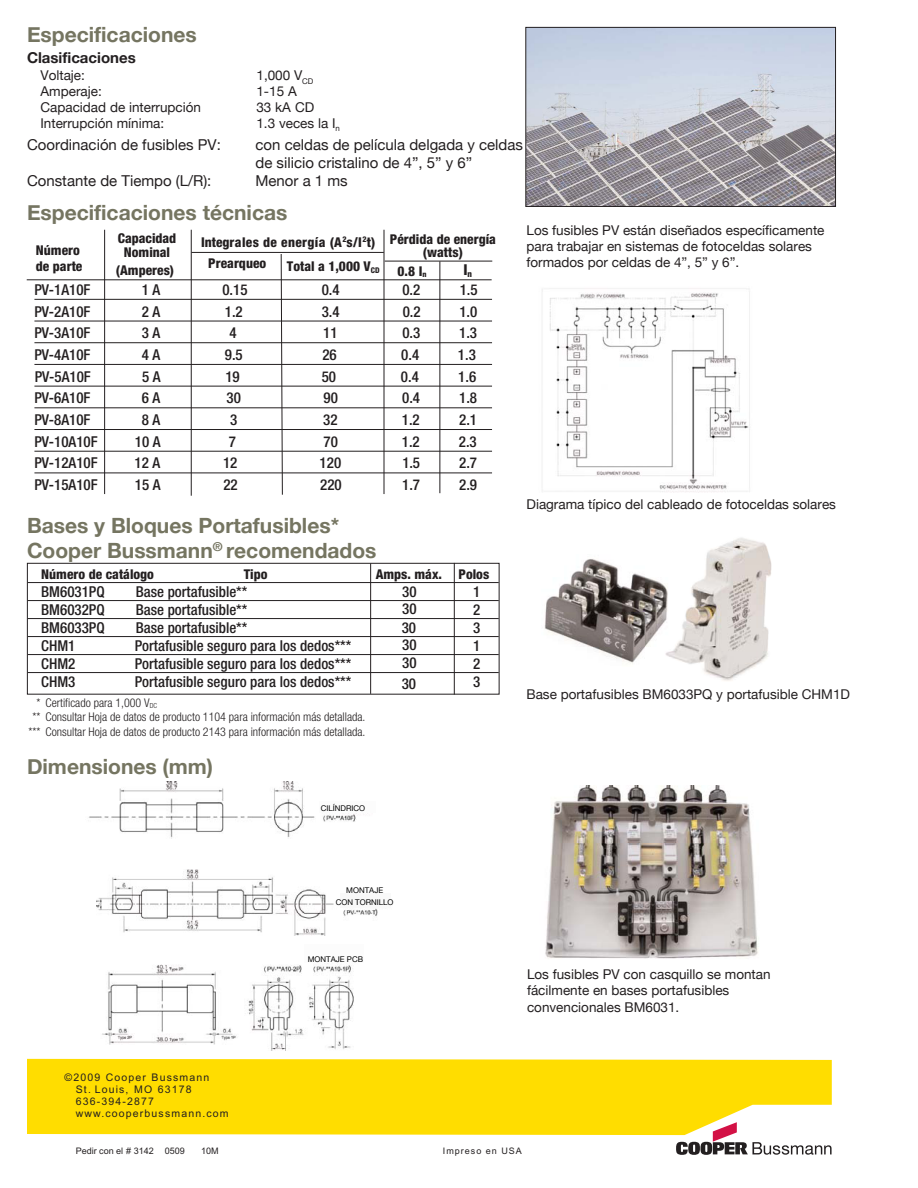
<style>
.page{position:relative;width:918px;height:1188px;background:#fff}
.page>*{position:absolute;margin:0;border:0;box-sizing:border-box;transform-origin:0 0}
.t1{font:700 21px/25.2px "Helvetica Neue";color:#757561}
.t2{font:500 condensed 15px/17.5px "Helvetica Neue";color:#231f20}
.t3{font:15px/18px "Helvetica Neue";color:#231f20}
.t4{font:700 15px "Helvetica Neue";color:#231f20}
.t5{font:800 condensed 15px "Helvetica Neue";color:#231f20}
.t6{font:13.5px/16.2px "Helvetica Neue";color:#231f20}
.t7{font:800 condensed 13.5px/13.5px "Helvetica Neue";color:#231f20;text-align:center}
.t8{font:800 condensed 13.5px "Helvetica Neue";letter-spacing:.025em;color:#231f20}
.t9{font:300 condensed 12px "Helvetica Neue";color:#231f20}
.t10{font:10.5px/12px "Arial";letter-spacing:.11em;color:#231f20}
.t11{font:9px "Arial";color:#231f20}
.t12{font:9px "Arial";letter-spacing:.11em;color:#231f20}
.t13{font:7.8px/12px "Helvetica Neue";color:#020202;text-align:center}
</style>
<div class="page">
<svg style="left:676px;top:1135px;width:156px;height:20px"></svg>
<svg style="left:27px;top:1059px;width:805px;height:76px;background:#fede10"></svg>
<img style="left:545px;top:785px;width:214px;height:174px">
<img style="left:96px;top:869px;width:282px;height:66px">
<img style="left:102px;top:963px;width:252px;height:88px">
<img style="left:88px;top:782px;width:269px;height:56px">
<svg style="left:27px;top:27px;width:809px;height:556px"></svg>
<hr style="left:28px;top:600px;width:471px;height:1px;background:#231f20">
<hr style="left:28px;top:618px;width:471px;height:1px;background:#231f20">
<hr style="left:28px;top:636px;width:471px;height:1px;background:#231f20">
<hr style="left:28px;top:654px;width:471px;height:1px;background:#231f20">
<hr style="left:28px;top:672px;width:471px;height:1px;background:#231f20">
<div style="left:27px;top:563px;width:473px;height:132px;border:1px solid #231f20"></div>
<hr style="left:370px;top:563px;width:1px;height:131px;background:#231f20">
<hr style="left:454px;top:563px;width:1px;height:132px;background:#231f20">
<img style="left:542px;top:555px;width:122px;height:109px">
<img style="left:664px;top:536px;width:108px;height:145px">
<hr style="left:191px;top:252px;width:193px;height:1px;background:#231f20">
<hr style="left:27px;top:279px;width:465px;height:1px;background:#231f20">
<div style="left:319px;top:801px;width:56px;height:12px;background:#fcfcfc"></div>
<div style="left:340px;top:893px;width:52px;height:15px;background:#f9f9f9"></div>
<h1 class="t1" style="left:27px;top:21px;width:171px">Especificaciones</h1>
<p class="t4" style="left:27px;top:48px;width:110px">Clasificaciones</p>
<p class="t6" style="left:40px;top:67px;width:46px">Voltaje:</p>
<p class="t6" style="left:256px;top:67px;width:59px">1,000 V<sub>CD</sub></p>
<p class="t6" style="left:40px;top:83px;width:63px">Amperaje:</p>
<p class="t6" style="left:256px;top:83px;width:42px">1-15 A</p>
<p class="t6" style="left:40px;top:99px;width:162px">Capacidad de interrupción</p>
<p class="t6" style="left:256px;top:99px;width:59px">33 kA CD</p>
<p class="t6" style="left:40px;top:115px;width:125px">Interrupción mínima:</p>
<p class="t6" style="left:256px;top:115px;width:85px">1.3 veces la I<sub>n</sub></p>
<p class="t3" style="left:27px;top:136px;width:195px">Coordinación de fusibles PV:</p>
<p class="t3" style="left:256px;top:136px;width:269px">con celdas de película delgada y celdas de silicio cristalino de 4”, 5” y 6”</p>
<p class="t3" style="left:27px;top:172px;width:186px">Constante de Tiempo (L/R):</p>
<p class="t3" style="left:256px;top:172px;width:94px">Menor a 1 ms</p>
<h1 class="t1" style="left:27px;top:199px;width:262px">Especificaciones técnicas</h1>
<p class="t6" style="left:526px;top:222px;width:300px">Los fusibles PV están diseñados específicamente para trabajar en sistemas de fotoceldas solares formados por celdas de 4”, 5” y 6”.</p>
<p class="t7" style="left:118px;top:231px;width:60px">Capacidad<br>Nominal</p>
<p class="t7" style="left:116px;top:263px;width:60px">(Amperes)</p>
<p class="t7" style="left:390px;top:232px;width:108px">Pérdida de energía (watts)</p>
<p class="t7" style="left:398px;top:264px;width:30px">0.8 I<sub>n</sub></p>
<p class="t5" style="left:463px;top:261px;width:10px">I<sub>n</sub></p>
<p class="t8" style="left:201px;top:233px;width:176px">Integrales de energía (A<sup>2</sup>s/I<sup>2</sup>t)</p>
<p class="t7" style="left:36px;top:242px;width:48px;line-height:16.2px;text-align:left">Número de parte</p>
<p class="t2" style="left:34px;top:281px;width:58px">PV-1A10F</p>
<p class="t2" style="left:142px;top:281px;width:20px">1A</p>
<p class="t2" style="left:222px;top:281px;width:27px">0.15</p>
<p class="t2" style="left:322px;top:281px;width:19px">0.4</p>
<p class="t2" style="left:402px;top:281px;width:19px">0.2</p>
<p class="t2" style="left:460px;top:281px;width:19px">1.5</p>
<p class="t2" style="left:34px;top:302px;width:58px">PV-2A10F</p>
<p class="t2" style="left:142px;top:302px;width:20px">2 A</p>
<p class="t2" style="left:225px;top:302px;width:19px">1.2</p>
<p class="t2" style="left:322px;top:302px;width:19px">3.4</p>
<p class="t2" style="left:403px;top:302px;width:19px">0.2</p>
<p class="t2" style="left:459px;top:302px;width:19px">1.0</p>
<p class="t2" style="left:34px;top:324px;width:58px">PV-3A10F</p>
<p class="t2" style="left:142px;top:324px;width:20px">3 A</p>
<p class="t2" style="left:230px;top:324px;width:9px">4</p>
<p class="t2" style="left:323px;top:324px;width:16px">11</p>
<p class="t2" style="left:402px;top:324px;width:19px">0.3</p>
<p class="t2" style="left:459px;top:324px;width:19px">1.3</p>
<p class="t2" style="left:34px;top:346px;width:58px">PV-4A10F</p>
<p class="t2" style="left:142px;top:346px;width:20px">4 A</p>
<p class="t2" style="left:225px;top:346px;width:19px">9.5</p>
<p class="t2" style="left:322px;top:346px;width:16px">26</p>
<p class="t2" style="left:401px;top:346px;width:19px">0.4</p>
<p class="t2" style="left:458px;top:346px;width:19px">1.3</p>
<p class="t2" style="left:35px;top:367px;width:58px">PV-5A10F</p>
<p class="t2" style="left:142px;top:367px;width:20px">5 A</p>
<p class="t2" style="left:225px;top:367px;width:16px">19</p>
<p class="t2" style="left:322px;top:367px;width:16px">50</p>
<p class="t2" style="left:401px;top:367px;width:19px">0.4</p>
<p class="t2" style="left:458px;top:367px;width:19px">1.6</p>
<p class="t2" style="left:34px;top:389px;width:58px">PV-6A10F</p>
<p class="t2" style="left:142px;top:389px;width:20px">6 A</p>
<p class="t2" style="left:227px;top:389px;width:16px">30</p>
<p class="t2" style="left:324px;top:389px;width:16px">90</p>
<p class="t2" style="left:402px;top:389px;width:19px">0.4</p>
<p class="t2" style="left:459px;top:389px;width:19px">1.8</p>
<p class="t2" style="left:34px;top:411px;width:58px">PV-8A10F</p>
<p class="t2" style="left:142px;top:411px;width:20px">8 A</p>
<p class="t2" style="left:230px;top:411px;width:9px">3</p>
<p class="t2" style="left:323px;top:411px;width:16px">32</p>
<p class="t2" style="left:402px;top:411px;width:19px">1.2</p>
<p class="t2" style="left:459px;top:411px;width:19px">2.1</p>
<p class="t2" style="left:34px;top:432px;width:65px">PV-10A10F</p>
<p class="t2" style="left:135px;top:432px;width:27px">10 A</p>
<p class="t2" style="left:229px;top:432px;width:9px">7</p>
<p class="t2" style="left:324px;top:432px;width:16px">70</p>
<p class="t2" style="left:402px;top:432px;width:19px">1.2</p>
<p class="t2" style="left:459px;top:432px;width:19px">2.3</p>
<p class="t2" style="left:34px;top:454px;width:65px">PV-12A10F</p>
<p class="t2" style="left:135px;top:454px;width:27px">12 A</p>
<p class="t2" style="left:223px;top:454px;width:16px">12</p>
<p class="t2" style="left:320px;top:454px;width:23px">120</p>
<p class="t2" style="left:402px;top:454px;width:19px">1.5</p>
<p class="t2" style="left:459px;top:454px;width:19px">2.7</p>
<p class="t2" style="left:34px;top:476px;width:65px">PV-15A10F</p>
<p class="t2" style="left:135px;top:476px;width:27px">15 A</p>
<p class="t2" style="left:223px;top:476px;width:16px">22</p>
<p class="t2" style="left:320px;top:476px;width:23px">220</p>
<p class="t2" style="left:402px;top:476px;width:19px">1.7</p>
<p class="t2" style="left:459px;top:476px;width:19px">2.9</p>
<p class="t7" style="left:208px;top:256px;width:59px">Prearqueo</p>
<p class="t7" style="left:287px;top:259px;width:94px">Total a 1,000 V<sub>CD</sub></p>
<h1 class="t1" style="left:27px;top:513px;width:351px">Bases y Bloques Portafusibles*<br>Cooper Bussmann<sup>®</sup> recomendados</h1>
<p class="t7" style="left:41px;top:567px;width:114px">Número de catálogo</p>
<p class="t7" style="left:244px;top:567px;width:25px">Tipo</p>
<p class="t7" style="left:376px;top:567px;width:68px">Amps. máx.</p>
<p class="t7" style="left:459px;top:567px;width:32px">Polos</p>
<p class="t2" style="left:41px;top:582px;width:65px">BM6031PQ</p>
<p class="t2" style="left:136px;top:582px;width:113px">Base portafusible**</p>
<p class="t2" style="left:473px;top:582px;width:9px">1</p>
<p class="t2" style="left:41px;top:600px;width:65px">BM6032PQ</p>
<p class="t2" style="left:136px;top:600px;width:113px">Base portafusible**</p>
<p class="t2" style="left:473px;top:600px;width:9px">2</p>
<p class="t2" style="left:41px;top:618px;width:65px">BM6033PQ</p>
<p class="t2" style="left:136px;top:618px;width:113px">Base portafusible**</p>
<p class="t2" style="left:473px;top:618px;width:9px">3</p>
<p class="t2" style="left:41px;top:636px;width:36px">CHM1</p>
<p class="t2" style="left:135px;top:636px;width:218px">Portafusible seguro para los dedos***</p>
<p class="t2" style="left:473px;top:636px;width:9px">1</p>
<p class="t2" style="left:41px;top:654px;width:36px">CHM2</p>
<p class="t2" style="left:135px;top:654px;width:218px">Portafusible seguro para los dedos***</p>
<p class="t2" style="left:473px;top:654px;width:9px">2</p>
<p class="t2" style="left:41px;top:672px;width:36px">CHM3</p>
<p class="t2" style="left:135px;top:672px;width:218px">Portafusible seguro para los dedos***</p>
<p class="t2" style="left:473px;top:672px;width:9px">3</p>
<p class="t2" style="left:402px;top:582px;width:16px">30<br>30</p>
<p class="t2" style="left:402px;top:619px;width:16px;text-align:justify">30<br>30<br>30</p>
<p class="t2" style="left:402px;top:675px;width:16px">30</p>
<p class="t9" style="left:36px;top:696px;width:122px">* Certificado para 1,000 V<sub>DC</sub></p>
<p class="t9" style="left:32px;top:710px;width:335px">** Consultar Hoja de datos de producto 1104 para información más detallada.</p>
<p class="t9" style="left:28px;top:724px;width:339px">*** Consultar Hoja de datos de producto 2143 para información más detallada.</p>
<h1 class="t1" style="left:27px;top:754px;width:188px">Dimensiones (mm)</h1>
<p class="t13" style="left:321px;top:802px;width:46px">CILÍNDRICO</p>
<p class="t13" style="left:336px;top:884px;width:59px">MONTAJE<br>CON TORNILLO</p>
<p class="t13" style="left:308px;top:953px;width:57px">MONTAJE PCB</p>
<p class="t6" style="left:526px;top:496px;width:311px">Diagrama típico del cableado de fotoceldas solares</p>
<p class="t6" style="left:526px;top:686px;width:325px">Base portafusibles BM6033PQ y portafusible CHM1D</p>
<p class="t6" style="left:527px;top:966px;width:245px">Los fusibles PV con casquillo se montan fácilmente en bases portafusibles convencionales BM6031.</p>
<p class="t10" style="left:76px;top:1071px;width:154px;text-indent:-11px">©2009 Cooper Bussmann<br>St. Louis, MO 63178<br>636-394-2877 www.cooperbussmann.com</p>
<p class="t11" style="left:76px;top:1146px;width:111px">Pedir con el # 3142 0509</p>
<p class="t11" style="left:201px;top:1146px;width:19px">10M</p>
<p class="t12" style="left:443px;top:1146px;width:81px">Impreso en USA</p>
</div>
